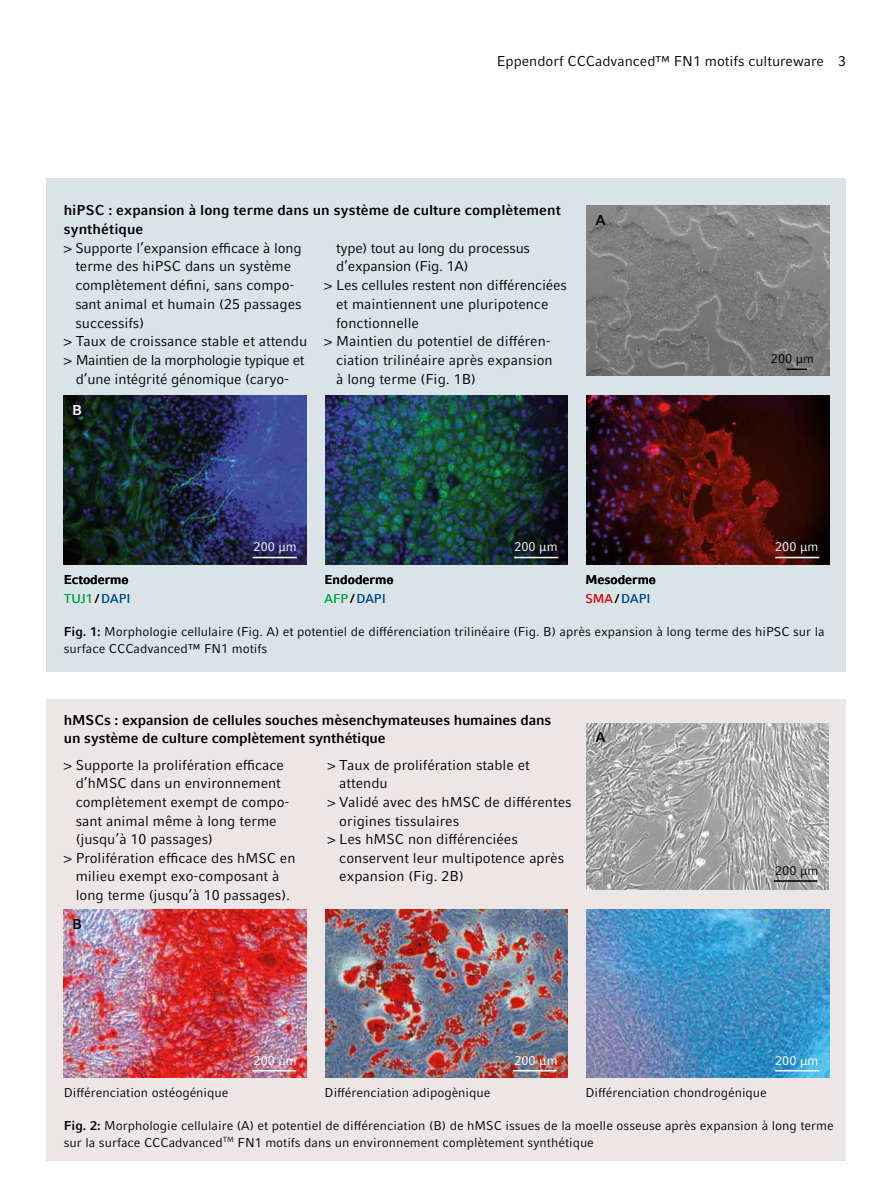
<style>
.page{position:relative;width:893px;height:1191px;background:#fff}
.page>*{position:absolute;margin:0;border:0;box-sizing:border-box;transform-origin:0 0}
.t1{font:14.25px "Compatil Factfor Eppendorf";color:#000}
.t2{font:700 14.25px/18.8px "Compatil Factfor Eppendorf";letter-spacing:-.005em;color:#000}
.t3{font:14.25px "Compatil Factfor Eppendorf";letter-spacing:-.03em;color:#000}
.t4{font:700 14.25px "Compatil Factfor Eppendorf";color:#fff}
.t5{font:12.75px/16.5px "Compatil Factfor Eppendorf";color:#000}
.t6{font:700 12.75px/18.6px "Compatil Factfor Eppendorf";color:#000}
.t7{font:12.75px "Compatil Factfor Eppendorf";color:#fff}
.s1{font-family:"Compatil Textfor Eppendorf"}
.s2{font-weight:400;color:#00a44b}
.s3{font-weight:400}
.s4{font-weight:400;color:#004a97}
.s5{font-weight:400;color:#e30613}
.s6{font-weight:700}
</style>
<div class="page">
<div style="left:47px;top:178px;width:799px;height:493px;background:#dae3e8"></div>
<div style="left:47px;top:699px;width:799px;height:462px;background:#ede6e7"></div>
<img style="left:64px;top:395px;width:242px;height:169px">
<img style="left:325px;top:395px;width:243px;height:169px">
<img style="left:587px;top:395px;width:242px;height:169px">
<img style="left:587px;top:205px;width:242px;height:170px">
<img style="left:64px;top:909px;width:242px;height:168px">
<img style="left:325px;top:909px;width:243px;height:168px">
<img style="left:587px;top:909px;width:242px;height:168px">
<img style="left:587px;top:723px;width:241px;height:166px">
<hr style="left:775px;top:1070px;width:44px;height:1px;background:#fff">
<hr style="left:774px;top:880px;width:43px;height:1px;background:#000">
<hr style="left:787px;top:368px;width:20px;height:2px;background:#000">
<hr style="left:513px;top:1070px;width:44px;height:1px;background:#fff">
<hr style="left:252px;top:1070px;width:44px;height:1px;background:#fff">
<hr style="left:775px;top:557px;width:44px;height:1px;background:#fff">
<hr style="left:514px;top:557px;width:44px;height:1px;background:#fff">
<hr style="left:253px;top:557px;width:44px;height:1px;background:#fff">
<p class="t1" style="left:497px;top:52px;width:351px">Eppendorf CCCadvanced<span class="s1">™</span> FN1 motifs cultureware 3</p>
<p class="t2" style="left:64px;top:201px;width:499px">hiPSC : expansion à long terme dans un système de culture complètement synthétique</p>
<p class="t1" style="left:64px;top:239px;width:239px">&gt; Supporte l’expansion efficace à long</p>
<p class="t1" style="left:75px;top:258px;width:217px">terme des hiPSC dans un système</p>
<p class="t1" style="left:75px;top:277px;width:221px">complètement défini, sans compo-</p>
<p class="t1" style="left:75px;top:295px;width:228px">sant animal et humain (25 passages</p>
<p class="t1" style="left:75px;top:314px;width:70px">successifs)</p>
<p class="t1" style="left:64px;top:333px;width:245px">&gt; Taux de croissance stable et attendu</p>
<p class="t3" style="left:64px;top:352px;width:242px">&gt; Maintien de la morphologie typique et</p>
<p class="t1" style="left:76px;top:370px;width:215px">d’une intégrité génomique (caryo-</p>
<p class="t1" style="left:336px;top:239px;width:195px">type) tout au long du processus</p>
<p class="t1" style="left:336px;top:258px;width:134px">d’expansion (Fig. 1A)</p>
<p class="t1" style="left:324px;top:277px;width:244px">&gt; Les cellules restent non différenciées</p>
<p class="t1" style="left:336px;top:295px;width:214px">et maintiennent une pluripotence</p>
<p class="t1" style="left:336px;top:314px;width:84px">fonctionnelle</p>
<p class="t1" style="left:324px;top:333px;width:228px">&gt; Maintien du potentiel de différen-</p>
<p class="t1" style="left:336px;top:352px;width:218px">ciation trilinéaire après expansion</p>
<p class="t1" style="left:336px;top:370px;width:141px">à long terme (Fig. 1B)</p>
<p class="t4" style="left:72px;top:401px;width:11px">B</p>
<p class="t2" style="left:595px;top:210px;width:12px">A</p>
<p class="t5" style="left:771px;top:351px;width:45px">200 µm</p>
<p class="t7" style="left:254px;top:539px;width:45px">200 µm</p>
<p class="t7" style="left:514px;top:539px;width:45px">200 µm</p>
<p class="t7" style="left:775px;top:539px;width:45px">200 µm</p>
<p class="t6" style="left:64px;top:570px;width:68px">Ectoderme<br><span class="s2">TUJ1</span> <span class="s3">/</span> <span class="s4">DAPI</span></p>
<p class="t6" style="left:325px;top:570px;width:70px">Endoderme<br><span class="s2">AFP</span> <span class="s3">/</span> <span class="s4">DAPI</span></p>
<p class="t6" style="left:585px;top:570px;width:72px">Mesoderme<br><span class="s5">SMA</span> <span class="s3">/</span> <span class="s4">DAPI</span></p>
<p class="t6" style="left:122px;top:570px;width:9px">o</p>
<p class="t6" style="left:386px;top:570px;width:9px">o</p>
<p class="t6" style="left:649px;top:570px;width:9px">o</p>
<p class="t5" style="left:64px;top:623px;width:762px"><span class="s6">Fig. 1:</span> Morphologie cellulaire (Fig. A) et potentiel de différenciation trilinéaire (Fig. B) après expansion à long terme des hiPSC sur la surface CCCadvanced™ FN1 motifs</p>
<p class="t2" style="left:64px;top:710px;width:489px">hMSCs : expansion de cellules souches mèsenchymateuses humaines dans un système de culture complètement synthétique</p>
<p class="t1" style="left:64px;top:756px;width:222px">&gt; Supporte la prolifération efficace</p>
<p class="t1" style="left:76px;top:775px;width:207px">d’hMSC dans un environnement</p>
<p class="t1" style="left:76px;top:793px;width:215px">complètement exempt de compo-</p>
<p class="t1" style="left:76px;top:812px;width:203px">sant animal même à long terme</p>
<p class="t1" style="left:76px;top:831px;width:139px">(jusqu’à 10 passages)</p>
<p class="t1" style="left:64px;top:849px;width:233px">&gt; Prolifération efficace des hMSC en</p>
<p class="t1" style="left:76px;top:868px;width:205px">milieu exempt exo-composant à</p>
<p class="t1" style="left:76px;top:886px;width:216px">long terme (jusqu’à 10 passages).</p>
<p class="t2" style="left:72px;top:915px;width:11px">B</p>
<p class="t1" style="left:327px;top:756px;width:204px">&gt; Taux de prolifération stable et</p>
<p class="t1" style="left:339px;top:775px;width:50px">attendu</p>
<p class="t1" style="left:327px;top:793px;width:246px">&gt; Validé avec des hMSC de différentes</p>
<p class="t1" style="left:339px;top:812px;width:121px">origines tissulaires</p>
<p class="t1" style="left:327px;top:831px;width:192px">&gt; Les hMSC non différenciées</p>
<p class="t1" style="left:339px;top:849px;width:226px">conservent leur multipotence après</p>
<p class="t1" style="left:339px;top:868px;width:126px">expansion (Fig. 2B)</p>
<p class="t2" style="left:595px;top:728px;width:12px">A</p>
<p class="t5" style="left:775px;top:862px;width:45px">200 µm</p>
<p class="t7" style="left:254px;top:1053px;width:45px">200 µm</p>
<p class="t7" style="left:514px;top:1053px;width:45px">200 µm</p>
<p class="t7" style="left:775px;top:1053px;width:45px">200 µm</p>
<p class="t5" style="left:64px;top:1084px;width:166px">Différenciation ostéogénique</p>
<p class="t5" style="left:325px;top:1084px;width:167px">Différenciation adipogènique</p>
<p class="t5" style="left:585px;top:1084px;width:183px">Différenciation chondrogénique</p>
<p class="t5" style="left:64px;top:1117px;width:771px"><span class="s6">Fig. 2:</span> Morphologie cellulaire (A) et potentiel de différenciation (B) de hMSC issues de la moelle osseuse après expansion à long terme sur la surface CCCadvanced<sup>TM</sup> FN1 motifs dans un environnement complètement synthétique</p>
</div>
